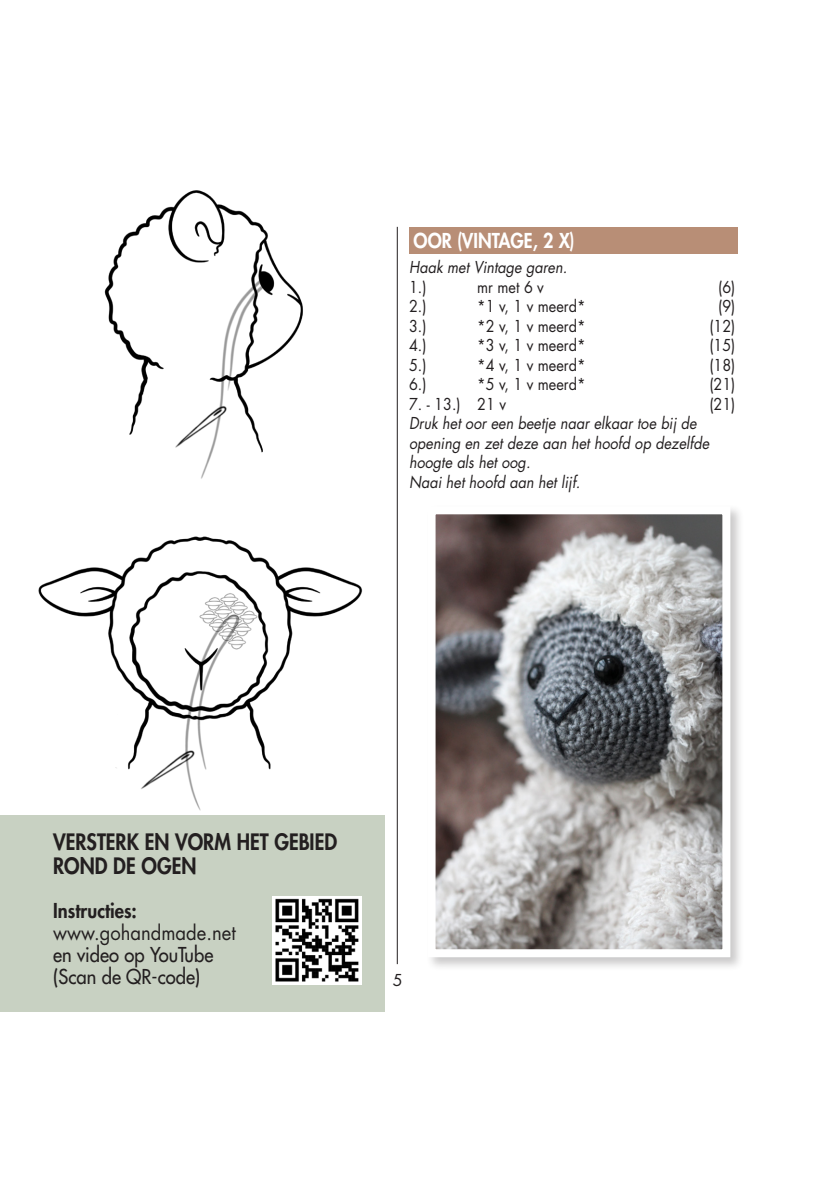
<style>
.page{position:relative;width:840px;height:1191px;background:#fff}
.page>*{position:absolute;margin:0;border:0;box-sizing:border-box;transform-origin:0 0}
.t1{font:800 22px/24px "Futura Std";color:#231f20;scale:.9 1}
.t2{font:500 20px "Futura Std";color:#231f20;scale:.92 1}
.t3{font:20px "Futura Std";color:#231f20;scale:.92 1}
.t4{font:800 20px "Futura Std";color:#fff;scale:.9 1}
.t5{font:800 20px "Futura Std";color:#231f20;scale:.92 1}
.t6{font:italic 16px/19.6px "Futura Std";color:#231f20;scale:.9 1}
.t7{font:16px "Futura Std";color:#231f20;scale:.9 1}
.t8{font:16px "Futura Std";color:#231f20}
</style>
<div class="page">
<hr style="left:397px;top:227px;width:1px;height:737px;background:#231f20">
<div style="left:425px;top:504px;width:318px;height:467px;background:#231f20;opacity:.24"></div>
<img style="left:436px;top:515px;width:285px;height:433px">
<div style="left:427px;top:506px;width:303px;height:451px;border:8px solid #fff"></div>
<img style="left:38px;top:190px;width:325px;height:621px">
<div style="left:409px;top:227px;width:327px;height:26px;background:#b88e76"></div>
<div style="left:0;top:814px;width:384px;height:197px;background:#c8d1c2"></div>
<img style="left:272px;top:896px;width:89px;height:88px">
<p class="t4" style="left:413px;top:228px;width:180px">OOR (VINTAGE, 2 X)</p>
<p class="t6" style="left:409px;top:257px;width:177px">Haak met Vintage garen.</p>
<p class="t7" style="left:409px;top:276px;width:21px">1.)</p>
<p class="t7" style="left:477px;top:276px;width:76px">mr met 6 v</p>
<p class="t7" style="left:717px;top:276px;width:21px">(6)</p>
<p class="t7" style="left:409px;top:296px;width:21px">2.)</p>
<p class="t7" style="left:477px;top:296px;width:122px">*1 v, 1 v meerd*</p>
<p class="t7" style="left:717px;top:296px;width:21px">(9)</p>
<p class="t7" style="left:409px;top:315px;width:21px">3.)</p>
<p class="t7" style="left:477px;top:315px;width:122px">*2 v, 1 v meerd*</p>
<p class="t7" style="left:709px;top:315px;width:30px">(12)</p>
<p class="t7" style="left:409px;top:335px;width:21px">4.)</p>
<p class="t7" style="left:477px;top:335px;width:122px">*3 v, 1 v meerd*</p>
<p class="t7" style="left:709px;top:335px;width:30px">(15)</p>
<p class="t7" style="left:409px;top:354px;width:21px">5.)</p>
<p class="t7" style="left:477px;top:354px;width:122px">*4 v, 1 v meerd*</p>
<p class="t7" style="left:709px;top:354px;width:30px">(18)</p>
<p class="t7" style="left:409px;top:374px;width:21px">6.)</p>
<p class="t7" style="left:477px;top:374px;width:122px">*5 v, 1 v meerd*</p>
<p class="t7" style="left:709px;top:374px;width:30px">(21)</p>
<p class="t7" style="left:409px;top:393px;width:109px">7. - 13.) 21 v</p>
<p class="t7" style="left:709px;top:393px;width:30px">(21)</p>
<p class="t6" style="left:409px;top:413px;width:321px">Druk het oor een beetje naar elkaar toe bij de</p>
<p class="t6" style="left:409px;top:433px;width:335px">opening en zet deze aan het hoofd op dezelfde hoogte als het oog.</p>
<p class="t6" style="left:409px;top:472px;width:192px">Naai het hoofd aan het lijf.</p>
<p class="t1" style="left:53px;top:830px;width:317px">VERSTERK EN VORM HET GEBIED<br>ROND DE OGEN</p>
<p class="t5" style="left:53px;top:898px;width:92px">Instructies:</p>
<p class="t3" style="left:53px;top:920px;width:200px">www.gohandmade.net</p>
<p class="t2" style="left:53px;top:942px;width:175px">en video op YouTube</p>
<p class="t2" style="left:53px;top:964px;width:161px">(Scan de QR-code)</p>
<p class="t8" style="left:392px;top:969px;width:11px">5</p>
</div>
